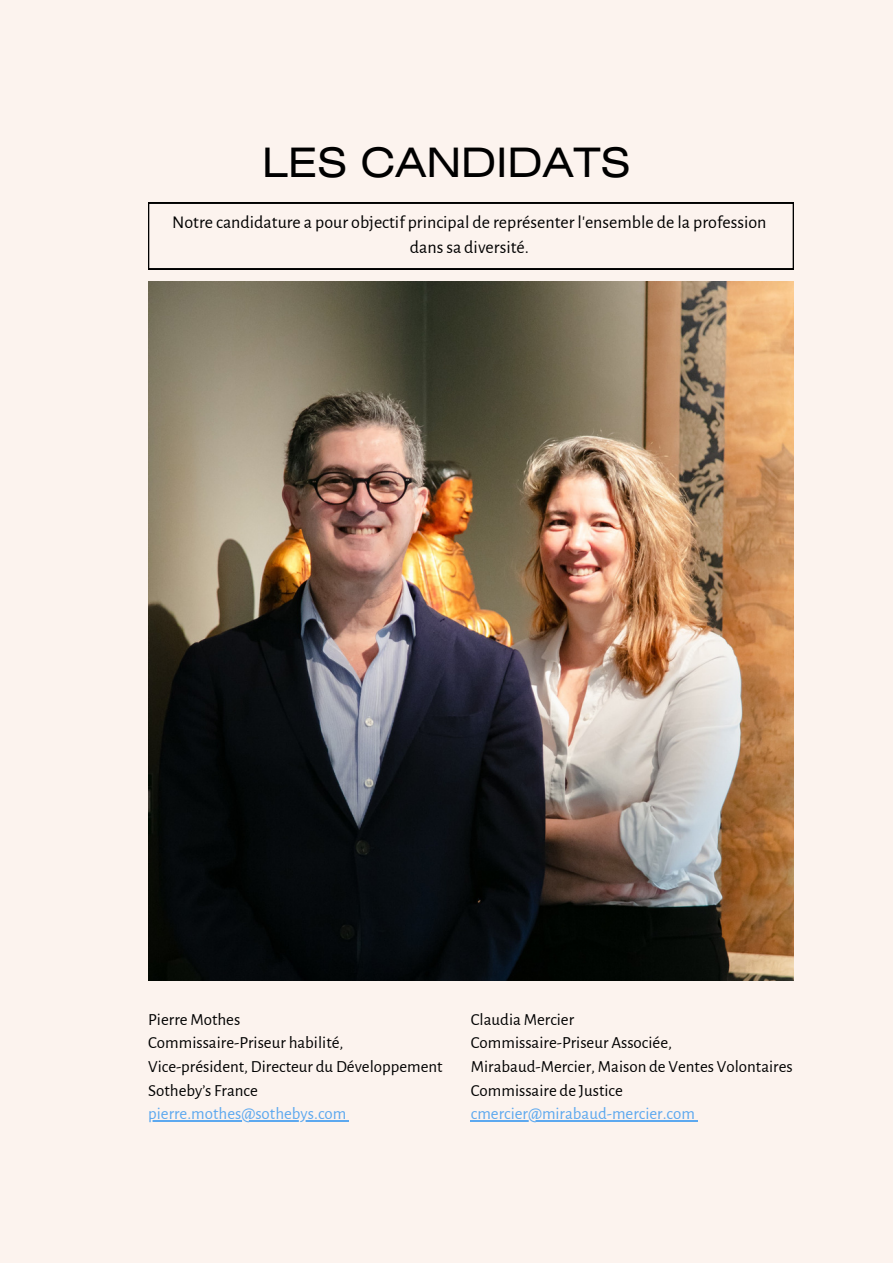
<style>
.page{position:relative;width:893px;height:1264px;background:#fff}
.page>*{position:absolute;margin:0;border:0;box-sizing:border-box;transform-origin:0 0}
.t1{font:40.5px "Helios Ext";color:#000}
.t2{font:18px "Alegreya Sans";color:#000}
.t3{font:16.95px "Alegreya Sans";color:#000}
.t4{font:16.95px "Alegreya Sans";color:#5ca8ef}
</style>
<div class="page">
<div style="left:0;top:0;width:892px;height:1262px;background:#fcf3ee"></div>
<img style="left:148px;top:282px;width:645px;height:698px">
<hr style="left:148px;top:1120px;width:198px;height:1px;background:#5ca8ef">
<hr style="left:471px;top:1120px;width:224px;height:1px;background:#5ca8ef">
<svg style="left:148px;top:203px;width:645px;height:66px"></svg>
<p class="t1" style="left:262px;top:147px;width:370px">LES CANDIDATS</p>
<p class="t2" style="left:172px;top:213px;width:596px">Notre candidature a pour objectif principal de représenter l'ensemble de la profession</p>
<p class="t2" style="left:410px;top:238px;width:120px">dans sa diversité.</p>
<p class="t3" style="left:148px;top:1011px;width:94px">Pierre Mothes</p>
<p class="t3" style="left:148px;top:1034px;width:197px">Commissaire-Priseur habilité,</p>
<p class="t3" style="left:148px;top:1058px;width:296px">Vice-président, Directeur du Développement</p>
<p class="t3" style="left:148px;top:1081px;width:111px">Sotheby’s France</p>
<p class="t4" style="left:148px;top:1105px;width:200px">pierre.mothes@sothebys.com</p>
<p class="t3" style="left:471px;top:1011px;width:105px">Claudia Mercier</p>
<p class="t3" style="left:471px;top:1034px;width:203px">Commissaire-Priseur Associée,</p>
<p class="t3" style="left:471px;top:1058px;width:323px">Mirabaud-Mercier, Maison de Ventes Volontaires</p>
<p class="t3" style="left:471px;top:1081px;width:154px">Commissaire de Justice</p>
<p class="t4" style="left:471px;top:1105px;width:225px">cmercier@mirabaud-mercier.com</p>
</div>
